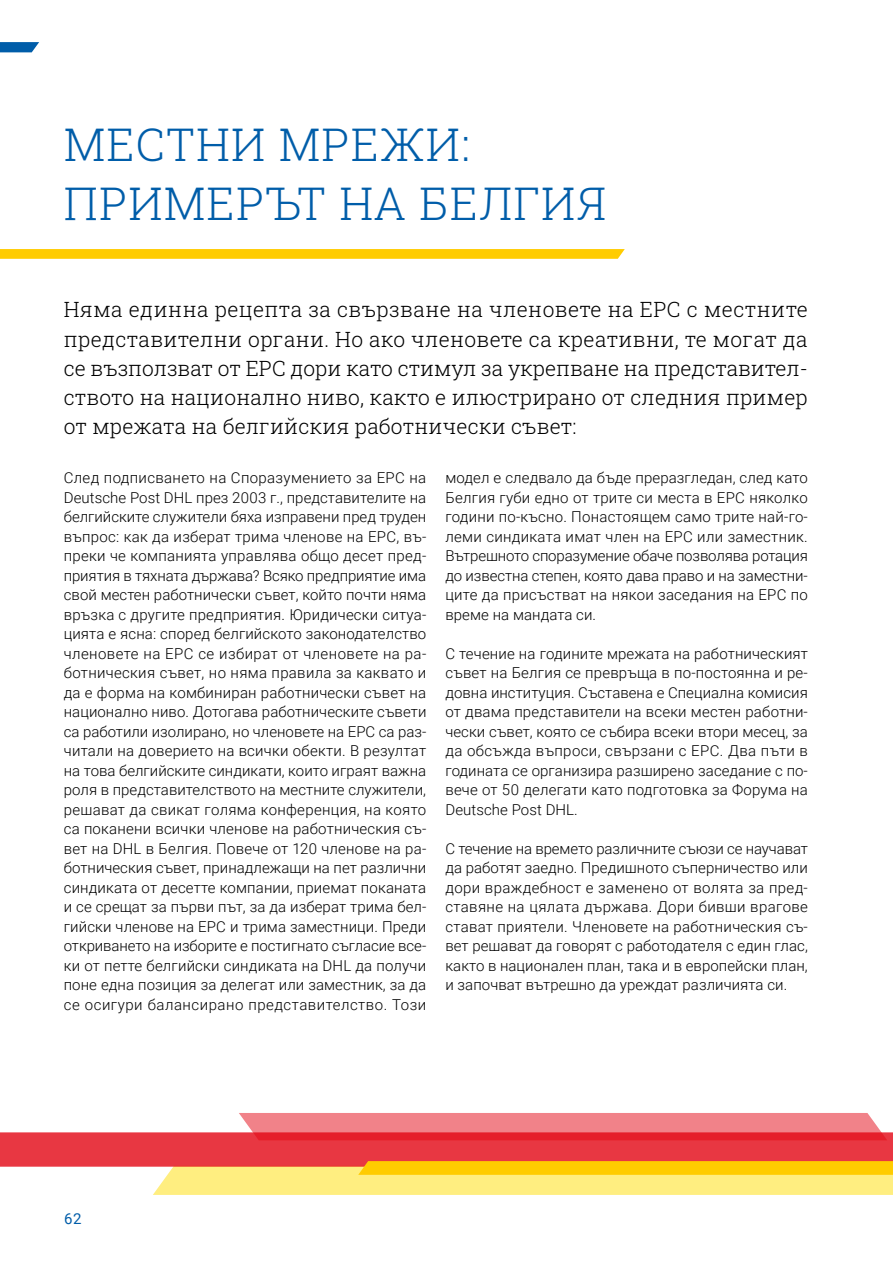
<style>
.page{position:relative;width:893px;height:1263px;background:#fff}
.page>*{position:absolute;margin:0;border:0;box-sizing:border-box;transform-origin:0 0}
._1_1_Head_01{font:300 45px/58.5px "Roboto Slab";letter-spacing:.025em;color:#005da9}
._2_3_Einleitungstext{font:300 21px/29.2px "Roboto Slab";letter-spacing:.005em;color:#000;text-align:justify}
._2_1_Copy{font:300 15px/19.5px "Roboto";letter-spacing:.005em;color:#000;text-align:justify}
.t1{font:15px "Roboto";color:#005da9}
</style>
<div class="page">
<svg style="left:0;top:42px;width:39px;height:10px"></svg>
<svg style="left:0;top:1113px;width:893px;height:82px;background:#f3946c"></svg>
<svg style="left:0;top:249px;width:625px;height:10px;background:#ffcd07"></svg>
<p class="_1_1_Head_01" style="left:64px;top:115px;width:544px">МЕСТНИ МРЕЖИ:<br>ПРИМЕРЪТ НА БЕЛГИЯ</p>
<p class="_2_3_Einleitungstext" style="left:64px;top:294px;width:746px">Няма единна рецепта за свързване на членовете на ЕРС с местните представителни органи. Но ако членовете са креативни, те могат да се възползват от ЕРС дори като стимул за укрепване на представител&shy;ството на национално ниво, както е илюстрирано от следния пример от мрежата на белгийския работнически съвет:</p>
<p class="_2_1_Copy" style="left:64px;top:467px;width:364px">След подписването на Споразумението за ЕРС на Deutsche Post DHL през 2003 г., представителите на белгийските служители бяха изправени пред труден въпрос: как да изберат трима членове на ЕРС, въ&shy;преки че компанията управлява общо десет пред&shy;приятия в тяхната държава? Всяко предприятие има свой местен работнически съвет, който почти няма връзка с другите предприятия. Юридически ситуа&shy;цията е ясна: според белгийското законодателство членовете на ЕРС се избират от членовете на ра&shy;ботническия съвет, но няма правила за каквато и да е форма на комбиниран работнически съвет на национално ниво. Дотогава работническите съвети са работили изолирано, но членовете на ЕРС са раз&shy;читали на доверието на всички обекти. В резултат на това белгийските синдикати, които играят важна роля в представителството на местните служители, решават да свикат голяма конференция, на която са поканени всички членове на работническия съ&shy;вет на DHL в Белгия. Повече от 120 членове на ра&shy;ботническия съвет, принадлежащи на пет различни синдиката от десетте компании, приемат поканата и се срещат за първи път, за да изберат трима бел&shy;гийски членове на ЕРС и трима заместници. Преди откриването на изборите е постигнато съгласие все&shy;ки от петте белгийски синдиката на DHL да получи поне една позиция за делегат или заместник, за да се осигури балансирано представителство. Този</p>
<p class="_2_1_Copy" style="left:445px;top:467px;width:364px">модел е следвало да бъде преразгледан, след като Белгия губи едно от трите си места в ЕРС няколко години по-късно. Понастоящем само трите най-го&shy;леми синдиката имат член на ЕРС или заместник.<br>Вътрешното споразумение обаче позволява ротация до известна степен, която дава право и на заместни&shy;ците да присъстват на някои заседания на ЕРС по време на мандата си.</p>
<p class="_2_1_Copy" style="left:445px;top:643px;width:364px">С течение на годините мрежата на работническият съвет на Белгия се превръща в по-постоянна и ре&shy;довна институция. Съставена е Специална комисия от двама представители на всеки местен работни&shy;чески съвет, която се събира всеки втори месец, за да обсъжда въпроси, свързани с ЕРС. Два пъти в годината се организира разширено заседание с по&shy;вече от 50 делегати като подготовка за Форума на Deutsche Post DHL.</p>
<p class="_2_1_Copy" style="left:445px;top:838px;width:364px">С течение на времето различните съюзи се научават да работят заедно. Предишното съперничество или дори враждебност е заменено от волята за пред&shy;ставяне на цялата държава. Дори бивши врагове стават приятели. Членовете на работническия съ&shy;вет решават да говорят с работодателя с един глас, както в национален план, така и в европейски план, и започват вътрешно да уреждат различията си.</p>
<p class="t1" style="left:64px;top:1208px;width:19px">62</p>
</div>
